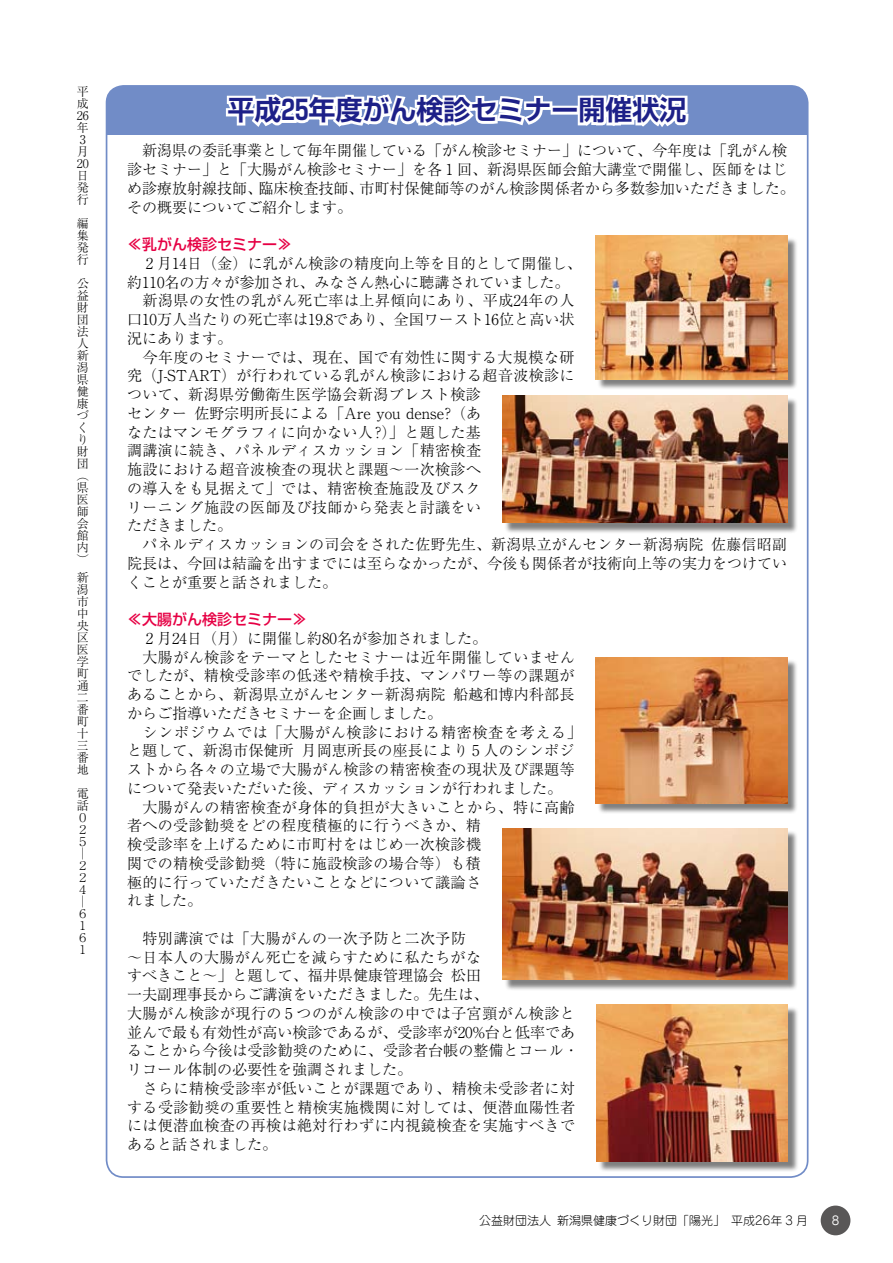
<style>
.page{position:relative;width:893px;height:1263px;background:#fff}
.page>*{position:absolute;margin:0;border:0;box-sizing:border-box;transform-origin:0 0}
.t1{font:700 27px "Shin Go Pro De";color:#1d2088}
.t2{font:300 15px/18.8px "Ryumin Pro";letter-spacing:.015em;color:#000}
.t3{font:300 15px "Ryumin Pro";letter-spacing:.035em;color:#000}
.t4{font:300 15px "Ryumin Pro";letter-spacing:.05em;color:#000}
.t5{font:500 15px "Shin Go Pro";color:#e60044}
.t6{font:300 12px/12px "Ryumin Pro";color:#000;text-align:justify}
.t7{font:300 12px "Jun 101 Pro";color:#000}
.t8{font:12px "Jun 201 Pro";color:#fff}
</style>
<div class="page">
<div style="left:821px;top:1205px;width:29px;height:30px;background:#595757;border-radius:50%"></div>
<div style="left:107px;top:86px;width:701px;height:49px;background:#718cc7"></div>
<svg style="left:225px;top:94px;width:330px;height:33px"></svg>
<div style="left:551px;top:106px;width:29px;height:9px;border:5px solid #fff"></div>
<svg style="left:575px;top:94px;width:114px;height:33px;background:#e9edf6"></svg>
<div style="left:597px;top:237px;width:201px;height:153px;background:#000;opacity:.5"></div>
<img style="left:596px;top:236px;width:191px;height:143px">
<div style="left:504px;top:397px;width:294px;height:137px;background:#000;opacity:.5"></div>
<img style="left:502px;top:395px;width:285px;height:128px">
<div style="left:504px;top:830px;width:294px;height:161px;background:#000;opacity:.5"></div>
<img style="left:502px;top:828px;width:285px;height:152px">
<div style="left:597px;top:660px;width:201px;height:154px;background:#000;opacity:.5"></div>
<img style="left:596px;top:658px;width:191px;height:146px">
<div style="left:598px;top:1006px;width:201px;height:166px;background:#000;opacity:.5"></div>
<img style="left:596px;top:1004px;width:192px;height:157px">
<p class="t6" style="left:77px;top:85px;width:13px;text-align:left">平成<br>26年<br>3月</p>
<p class="t6" style="left:77px;top:157px;width:13px">20</p>
<p class="t6" style="left:77px;top:169px;width:13px;text-align:left">日発行</p>
<p class="t6" style="left:77px;top:217px;width:13px">編集発行</p>
<p class="t6" style="left:77px;top:277px;width:13px;text-align:left">公益財団法人新潟県健康づくり財団</p>
<p class="t6" style="left:77px;top:469px;width:13px">（</p>
<p class="t6" style="left:77px;top:481px;width:13px">県医師会館内</p>
<p class="t6" style="left:77px;top:553px;width:13px">）</p>
<p class="t6" style="left:77px;top:571px;width:13px">新潟市中央区医学町通二番町十三番地</p>
<p class="t6" style="left:77px;top:787px;width:13px">電話</p>
<p class="t6" style="left:77px;top:810px;width:11px">０<br>２<br>５</p>
<p class="t6" style="left:77px;top:847px;width:8px">─</p>
<p class="t6" style="left:77px;top:858px;width:11px">２<br>２<br>４</p>
<p class="t6" style="left:77px;top:895px;width:8px">─</p>
<p class="t6" style="left:77px;top:906px;width:11px">６<br>１<br>６<br>１</p>
<h1 class="t1" style="left:228px;top:88px;width:461px">平成25年度がん検診セミナー開催状況</h1>
<p class="t2" style="left:127px;top:140px;width:661px">　新潟県の委託事業として毎年開催している「がん検診セミナー」について、今年度は「乳がん検</p>
<p class="t2" style="left:127px;top:159px;width:661px">診セミナー」と「大腸がん検診セミナー」を各 1 回、新潟県医師会館大講堂で開催し、医師をはじ</p>
<p class="t2" style="left:360px;top:178px;width:436px">市町村保健師等のがん検診関係者から多数参加いただきました。</p>
<p class="t2" style="left:258px;top:178px;width:107px">臨床検査技師、</p>
<p class="t2" style="left:127px;top:178px;width:226px">め診療放射線技師、<br>その概要についてご紹介します。</p>
<p class="t5" style="left:127px;top:232px;width:166px">≪乳がん検診セミナー≪</p>
<p class="t2" style="left:127px;top:253px;width:456px">　 2 月14日（金）に乳がん検診の精度向上等を目的として開催し、</p>
<p class="t2" style="left:127px;top:271px;width:444px">約110名の方々が参加され、みなさん熱心に聴講されていました。</p>
<p class="t3" style="left:127px;top:289px;width:449px">　新潟県の女性の乳がん死亡率は上昇傾向にあり、平成24年の人</p>
<p class="t2" style="left:127px;top:309px;width:449px">口10万人当たりの死亡率は19.8であり、全国ワースト16位と高い状</p>
<p class="t2" style="left:127px;top:328px;width:106px">況にあります。</p>
<p class="t2" style="left:127px;top:346px;width:449px">　今年度のセミナーでは、現在、国で有効性に関する大規模な研</p>
<p class="t2" style="left:127px;top:365px;width:449px">究（ -J START）が行われている乳がん検診における超音波検診に</p>
<p class="t2" style="left:127px;top:384px;width:355px">ついて、新潟県労働衛生医学協会新潟ブレスト検診</p>
<p class="t2" style="left:195px;top:403px;width:288px">佐野宗明所長による「Are you dense?（あ</p>
<p class="t2" style="left:127px;top:403px;width:356px">センター<br>なたはマンモグラフィに向かない人?）」と題した基調講演に続き、パネルディスカッション「精密検査施設における超音波検査の現状と課題〜一次検診への導入をも見据えて」では、精密検査施設及びスクリーニング施設の医師及び技師から発表と討議をいただきました。</p>
<p class="t2" style="left:127px;top:534px;width:661px">　パネルディスカッションの司会をされた佐野先生、新潟県立がんセンター新潟病院<br>院長は、今回は結論を出すまでには至らなかったが、今後も関係者が技術向上等の実力をつけていくことが重要と話されました。</p>
<p class="t5" style="left:127px;top:607px;width:181px">≪大腸がん検診セミナー≪</p>
<p class="t2" style="left:127px;top:628px;width:361px">　 2 月24日（月）に開催し約80名が参加されました。</p>
<p class="t2" style="left:127px;top:646px;width:449px">　大腸がん検診をテーマとしたセミナーは近年開催していません</p>
<p class="t2" style="left:127px;top:665px;width:449px">でしたが、精検受診率の低迷や精検手技、マンパワー等の課題が</p>
<p class="t2" style="left:453px;top:684px;width:123px">船越和博内科部長</p>
<p class="t2" style="left:711px;top:534px;width:77px">佐藤信昭副</p>
<p class="t2" style="left:127px;top:684px;width:320px">あることから、新潟県立がんセンター新潟病院</p>
<p class="t2" style="left:127px;top:703px;width:316px">からご指導いただきセミナーを企画しました。</p>
<p class="t4" style="left:127px;top:720px;width:456px">　シンポジウムでは「大腸がん検診における精密検査を考える「</p>
<p class="t2" style="left:302px;top:740px;width:274px">月岡恵所長の座長により 5 人のシンポジ</p>
<p class="t2" style="left:127px;top:740px;width:449px">と題して、新潟市保健所<br>ストから各々の立場で大腸がん検診の精密検査の現状及び課題等について発表いただいた後、ディスカッションが行われました。　大腸がんの精密検査が身体的負担が大きいことから、特に高齢者への受診勧奨をどの程度積極的に行うべきか、精<br>検受診率を上げるために市町村をはじめ一次検診機<br>関での精検受診勧奨（特に施設検診の場合等）も積<br>極的に行っていただきたいことなどについて議論さ<br>れました。</p>
<p class="t2" style="left:127px;top:928px;width:341px">　特別講演では「大腸がんの一次予防と二次予防</p>
<p class="t2" style="left:127px;top:946px;width:355px">〜日本人の大腸がん死亡を減らすために私たちがな</p>
<p class="t2" style="left:451px;top:965px;width:32px">松田</p>
<p class="t2" style="left:127px;top:965px;width:453px">すべきこと〜」と題して、福井県健康管理協会<br>一夫副理事長からご講演をいただきました。先生は、<br>大腸がん検診が現行の 5 つのがん検診の中では子宮頸がん検診と並んで最も有効性が高い検診であるが、受診率が20%台と低率であることから今後は受診勧奨のために、受診者台帳の整備とコール・リコール体制の必要性を強調されました。<br>　さらに精検受診率が低いことが課題であり、精検未受診者に対する受診勧奨の重要性と精検実施機関に対しては、便潜血陽性者には便潜血検査の再検は絶対行わずに内視鏡検査を実施すべきであると話されました。</p>
<p class="t7" style="left:557px;top:1211px;width:252px">新潟県健康づくり財団「陽光」　平成26年 3 月</p>
<p class="t7" style="left:479px;top:1211px;width:73px">公益財団法人</p>
<p class="t8" style="left:832px;top:1211px;width:9px">8</p>
</div>
